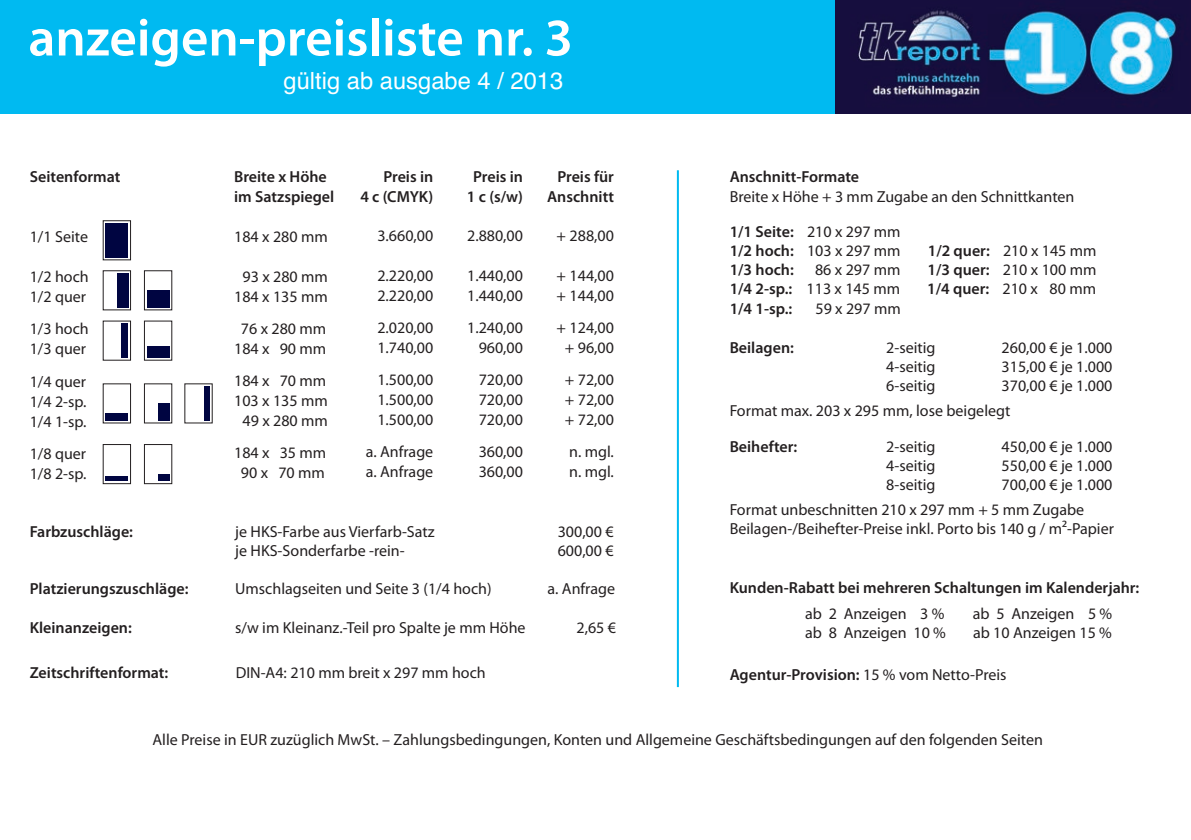
<style>
.page{position:relative;width:1191px;height:840px;background:#fff}
.page>*{position:absolute;margin:0;border:0;box-sizing:border-box;transform-origin:0 0}
.t1{font:600 53.2px "Myriad Pro";color:#fff}
.t2{font:23.8px "Helvetica";color:#fff}
.t3{font:16px/20px "Myriad Pro";color:#231f20}
.t4{font:600 16px/19.2px "Myriad Pro";color:#231f20;text-align:right}
.s1{font-weight:600}
.s2{font-weight:400}
</style>
<div class="page">
<div style="left:103px;top:220px;width:28px;height:40px;border:1px solid #231f20"></div>
<div style="left:103px;top:270px;width:28px;height:40px;border:1px solid #231f20"></div>
<div style="left:144px;top:270px;width:28px;height:40px;border:1px solid #231f20"></div>
<div style="left:103px;top:320px;width:28px;height:40px;border:1px solid #231f20"></div>
<div style="left:144px;top:320px;width:28px;height:40px;border:1px solid #231f20"></div>
<div style="left:103px;top:383px;width:28px;height:40px;border:1px solid #231f20"></div>
<div style="left:144px;top:383px;width:28px;height:40px;border:1px solid #231f20"></div>
<div style="left:103px;top:444px;width:28px;height:40px;border:1px solid #231f20"></div>
<div style="left:144px;top:444px;width:28px;height:40px;border:1px solid #231f20"></div>
<div style="left:105px;top:223px;width:23px;height:34px;background:#000541"></div>
<div style="left:117px;top:273px;width:11px;height:34px;background:#000541"></div>
<div style="left:147px;top:290px;width:23px;height:17px;background:#000541"></div>
<div style="left:122px;top:323px;width:6px;height:34px;background:#000541"></div>
<div style="left:147px;top:345px;width:23px;height:12px;background:#000541"></div>
<div style="left:105px;top:412px;width:23px;height:8px;background:#000541"></div>
<div style="left:158px;top:403px;width:12px;height:17px;background:#000541"></div>
<div style="left:205px;top:386px;width:5px;height:34px;background:#000541"></div>
<div style="left:105px;top:476px;width:23px;height:5px;background:#000541"></div>
<div style="left:158px;top:474px;width:11px;height:7px;background:#000541"></div>
<hr style="left:677px;top:170px;width:2px;height:516px;background:#00baf1">
<div style="left:0;top:0;width:969px;height:113px;background:#00baf1"></div>
<img style="left:835px;top:0;width:356px;height:113px">
<h1 class="t1" style="left:28px;top:18px;width:546px">anzeigen-preisliste nr. 3</h1>
<h2 class="t2" style="left:283px;top:67px;width:281px">gültig ab ausgabe 4 / 2013</h2>
<p class="t4" style="left:30px;top:168px;width:92px">Seitenformat</p>
<p class="t3" style="left:30px;top:228px;width:60px">1/1 Seite</p>
<p class="t3" style="left:30px;top:268px;width:61px">1/2 hoch<br>1/2 quer</p>
<p class="t3" style="left:30px;top:320px;width:61px">1/3 hoch<br>1/3 quer</p>
<p class="t3" style="left:30px;top:372px;width:58px;text-align:justify">1/4 quer 1/4 2-sp.<br>1/4 1-sp.</p>
<p class="t3" style="left:30px;top:444px;width:58px">1/8 quer<br>1/8 2-sp.</p>
<p class="t4" style="left:234px;top:168px;width:102px;text-align:left">Breite x Höhe im Satzspiegel</p>
<p class="t3" style="left:234px;top:227px;width:95px">184 x 280 mm</p>
<p class="t3" style="left:234px;top:267px;width:95px;text-align:center">93 x 280 mm<br>184 x 135 mm</p>
<p class="t3" style="left:234px;top:319px;width:94px;text-align:center">76 x 280 mm<br>184 x 90 mm</p>
<p class="t3" style="left:234px;top:371px;width:95px;text-align:center">184 x 70 mm<br>103 x 135 mm<br>49 x 280 mm</p>
<p class="t3" style="left:234px;top:443px;width:94px;text-align:center">184 x 35 mm<br>90 x 70 mm</p>
<p class="t4" style="left:360px;top:168px;width:74px">Preis in<br>4 c (CMYK)</p>
<p class="t3" style="left:377px;top:226px;width:57px">3.660,00</p>
<p class="t3" style="left:377px;top:266px;width:57px">2.220,00<br>2.220,00</p>
<p class="t3" style="left:377px;top:318px;width:57px">2.020,00<br>1.740,00</p>
<p class="t3" style="left:377px;top:370px;width:57px;text-align:justify">1.500,00<br>1.500,00<br>1.500,00</p>
<p class="t3" style="left:366px;top:442px;width:69px">a. Anfrage a. Anfrage</p>
<p class="t4" style="left:467px;top:168px;width:58px;text-align:center">Preis in<br>1 c (s/w)</p>
<p class="t3" style="left:467px;top:226px;width:57px">2.880,00</p>
<p class="t3" style="left:467px;top:266px;width:57px">1.440,00<br>1.440,00</p>
<p class="t3" style="left:467px;top:318px;width:57px;text-align:right">1.240,00<br>960,00</p>
<p class="t3" style="left:479px;top:370px;width:46px;text-align:justify">720,00<br>720,00<br>720,00</p>
<p class="t3" style="left:479px;top:442px;width:46px">360,00<br>360,00</p>
<p class="t4" style="left:547px;top:168px;width:68px">Preis für<br>Anschnitt</p>
<p class="t3" style="left:556px;top:226px;width:59px">+ 288,00</p>
<p class="t3" style="left:556px;top:266px;width:59px">+ 144,00 + 144,00</p>
<p class="t3" style="left:556px;top:318px;width:59px;text-align:center">+ 124,00 + 96,00</p>
<p class="t3" style="left:565px;top:370px;width:51px;text-align:justify">+ 72,00 + 72,00 + 72,00</p>
<p class="t3" style="left:569px;top:442px;width:46px">n. mgl. n. mgl.</p>
<p class="t4" style="left:30px;top:522px;width:105px">Farbzuschläge:</p>
<p class="t3" style="left:235px;top:522px;width:201px">je HKS-Farbe aus Vierfarb-Satz</p>
<p class="t3" style="left:557px;top:522px;width:57px">300,00 €</p>
<p class="t3" style="left:235px;top:541px;width:171px">je HKS-Sonderfarbe -rein-</p>
<p class="t3" style="left:557px;top:541px;width:57px">600,00 €</p>
<p class="t4" style="left:30px;top:580px;width:160px">Platzierungszuschläge:</p>
<p class="t3" style="left:235px;top:579px;width:258px">Umschlagseiten und Seite 3 (1/4 hoch)</p>
<p class="t3" style="left:547px;top:579px;width:69px">a. Anfrage</p>
<p class="t4" style="left:30px;top:618px;width:104px">Kleinanzeigen:</p>
<p class="t3" style="left:235px;top:618px;width:292px">s/w im Kleinanz.-Teil pro Spalte je mm Höhe</p>
<p class="t3" style="left:576px;top:618px;width:41px">2,65 €</p>
<p class="t4" style="left:30px;top:664px;width:140px">Zeitschriftenformat:</p>
<p class="t3" style="left:236px;top:663px;width:251px">DIN-A4: 210 mm breit x 297 mm hoch</p>
<p class="t4" style="left:729px;top:168px;width:131px">Anschnitt-Formate</p>
<p class="t3" style="left:729px;top:187px;width:346px">Breite x Höhe + 3 mm Zugabe an den Schnittkanten</p>
<p class="t3" style="left:729px;top:223px;width:172px;line-height:19.2px"><span class="s1">1/1 Seite:</span> 210 x 297 mm<br><span class="s1">1/2 hoch:</span> 103 x 297 mm</p>
<p class="t3" style="left:927px;top:242px;width:170px"><span class="s1">1/2 quer:</span> 210 x 145 mm</p>
<p class="t4" style="left:729px;top:261px;width:66px">1/3 hoch:</p>
<p class="t3" style="left:815px;top:261px;width:87px">86 x 297 mm</p>
<p class="t3" style="left:927px;top:261px;width:170px"><span class="s1">1/3 quer:</span> 210 x 100 mm</p>
<p class="t4" style="left:729px;top:280px;width:172px">1/4 2-sp.: <span class="s2">113 x 145 mm</span></p>
<p class="t4" style="left:927px;top:280px;width:170px">1/4 quer: <span class="s2">210 x 80 mm</span></p>
<p class="t4" style="left:729px;top:300px;width:64px">1/4 1-sp.:</p>
<p class="t3" style="left:815px;top:299px;width:87px">59 x 297 mm</p>
<p class="t4" style="left:729px;top:339px;width:66px">Beilagen:</p>
<p class="t3" style="left:886px;top:338px;width:51px">2-seitig</p>
<p class="t3" style="left:1001px;top:338px;width:112px">260,00 € je 1.000</p>
<p class="t3" style="left:886px;top:357px;width:51px">4-seitig</p>
<p class="t3" style="left:1001px;top:357px;width:112px">315,00 € je 1.000</p>
<p class="t3" style="left:886px;top:377px;width:51px">6-seitig</p>
<p class="t3" style="left:729px;top:374px;width:384px;line-height:25.2px;text-indent:272px">370,00 € je 1.000<br>Format max. 203 x 295 mm, lose beigelegt</p>
<p class="t4" style="left:729px;top:437px;width:69px">Beihefter:</p>
<p class="t3" style="left:886px;top:437px;width:51px">2-seitig</p>
<p class="t3" style="left:1001px;top:437px;width:112px">450,00 € je 1.000</p>
<p class="t3" style="left:886px;top:456px;width:51px">4-seitig</p>
<p class="t3" style="left:1001px;top:456px;width:112px">550,00 € je 1.000</p>
<p class="t3" style="left:886px;top:475px;width:51px">8-seitig</p>
<p class="t3" style="left:729px;top:473px;width:384px;line-height:25.2px;text-indent:272px">700,00 € je 1.000<br>Format unbeschnitten 210 x 297 mm + 5 mm Zugabe</p>
<p class="t3" style="left:729px;top:520px;width:386px">Beilagen-/Beihefter-Preise inkl. Porto bis 140 g / m²-Papier</p>
<p class="t4" style="left:729px;top:579px;width:411px">Kunden-Rabatt bei mehreren Schaltungen im Kalenderjahr:</p>
<p class="t3" style="left:805px;top:604px;width:141px">ab 2 Anzeigen 3 %</p>
<p class="t3" style="left:973px;top:604px;width:141px">ab 5 Anzeigen 5 %</p>
<p class="t3" style="left:805px;top:623px;width:142px">ab 8 Anzeigen 10 %</p>
<p class="t3" style="left:973px;top:623px;width:140px">ab 10 Anzeigen 15 %</p>
<p class="t4" style="left:729px;top:665px;width:278px">Agentur-Provision: <span class="s2">15 % vom Netto-Preis</span></p>
<p class="t3" style="left:153px;top:730px;width:892px">Alle Preise in EUR zuzüglich MwSt. – Zahlungsbedingungen, Konten und Allgemeine Geschäftsbedingungen auf den folgenden Seiten</p>
</div>
